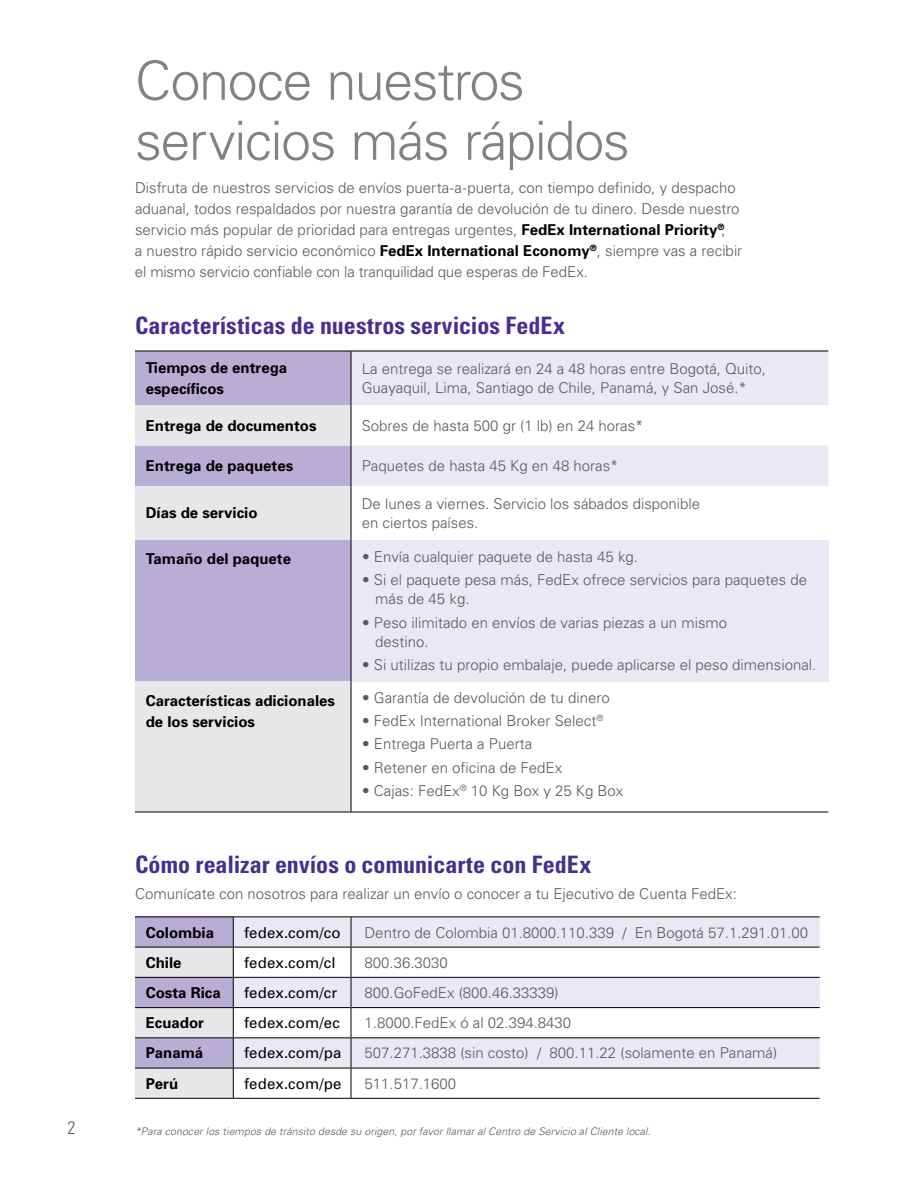
<style>
.page{position:relative;width:918px;height:1188px;background:#fff}
.page>*{position:absolute;margin:0;border:0;box-sizing:border-box;transform-origin:0 0}
.t1{font:300 54px/60px "Univers";letter-spacing:-.025em;color:#808285}
.t2{font:700 condensed 24px "Univers";color:#472f92}
.t3{font:300 condensed 18px "Univers";color:#58595b}
.t4{font:300 15px/19.5px "Univers";color:#58595b}
.t5{font:700 15px/21px "Univers";color:#000}
.t6{font:15px "Univers";letter-spacing:.01em;color:#000}
.t7{font:italic 300 10.5px "Univers";letter-spacing:.01em;color:#58595b}
.s1{font-weight:700;color:#000}
</style>
<div class="page">
<div style="left:135px;top:352px;width:216px;height:53px;background:#b7add5"></div>
<svg style="left:352px;top:352px;width:476px;height:134px;fill:#eae8f4"></svg>
<svg style="left:135px;top:405px;width:216px;height:407px;background:#d0ccdf"></svg>
<div style="left:351px;top:540px;width:477px;height:141px;background:#eae8f4"></div>
<hr style="left:135px;top:812px;width:216px;height:1px;background:#000">
<hr style="left:351px;top:812px;width:477px;height:1px;background:#000">
<hr style="left:351px;top:351px;width:1px;height:54px;background:#000">
<hr style="left:351px;top:405px;width:1px;height:41px;background:#000">
<hr style="left:351px;top:446px;width:1px;height:40px;background:#000">
<hr style="left:351px;top:486px;width:1px;height:54px;background:#000">
<hr style="left:351px;top:540px;width:1px;height:141px;background:#000">
<hr style="left:351px;top:681px;width:1px;height:131px;background:#000">
<hr style="left:135px;top:351px;width:216px;height:1px;background:#000">
<hr style="left:351px;top:351px;width:477px;height:1px;background:#000">
<div style="left:135px;top:917px;width:98px;height:30px;background:#b7add5"></div>
<svg style="left:234px;top:917px;width:586px;height:151px;fill:#eae8f4"></svg>
<div style="left:135px;top:947px;width:98px;height:30px;background:#e6e7e8"></div>
<svg style="left:135px;top:978px;width:98px;height:120px;background:#ccc7db"></svg>
<hr style="left:135px;top:947px;width:98px;height:1px;background:#000">
<hr style="left:234px;top:947px;width:117px;height:1px;background:#000">
<hr style="left:351px;top:947px;width:469px;height:1px;background:#000">
<hr style="left:135px;top:977px;width:98px;height:1px;background:#000">
<hr style="left:234px;top:977px;width:117px;height:1px;background:#000">
<hr style="left:351px;top:977px;width:469px;height:1px;background:#000">
<hr style="left:135px;top:1007px;width:98px;height:1px;background:#000">
<hr style="left:234px;top:1007px;width:117px;height:1px;background:#000">
<hr style="left:351px;top:1007px;width:469px;height:1px;background:#000">
<hr style="left:135px;top:1038px;width:98px;height:1px;background:#000">
<hr style="left:234px;top:1038px;width:117px;height:1px;background:#000">
<hr style="left:351px;top:1038px;width:469px;height:1px;background:#000">
<hr style="left:135px;top:1068px;width:98px;height:1px;background:#000">
<hr style="left:234px;top:1068px;width:117px;height:1px;background:#000">
<hr style="left:351px;top:1068px;width:469px;height:1px;background:#000">
<hr style="left:233px;top:917px;width:1px;height:30px;background:#000">
<hr style="left:351px;top:917px;width:1px;height:30px;background:#000">
<hr style="left:233px;top:947px;width:1px;height:30px;background:#000">
<hr style="left:351px;top:947px;width:1px;height:30px;background:#000">
<hr style="left:233px;top:977px;width:1px;height:31px;background:#000">
<hr style="left:351px;top:977px;width:1px;height:31px;background:#000">
<hr style="left:233px;top:1008px;width:1px;height:30px;background:#000">
<hr style="left:351px;top:1008px;width:1px;height:30px;background:#000">
<hr style="left:233px;top:1038px;width:1px;height:30px;background:#000">
<hr style="left:351px;top:1038px;width:1px;height:30px;background:#000">
<hr style="left:233px;top:1068px;width:1px;height:30px;background:#000">
<hr style="left:351px;top:1068px;width:1px;height:30px;background:#000">
<hr style="left:135px;top:916px;width:98px;height:1px;background:#000">
<hr style="left:233px;top:916px;width:118px;height:1px;background:#000">
<hr style="left:351px;top:916px;width:469px;height:1px;background:#000">
<hr style="left:135px;top:1098px;width:98px;height:1px;background:#000">
<hr style="left:233px;top:1098px;width:118px;height:1px;background:#000">
<hr style="left:351px;top:1098px;width:469px;height:1px;background:#000">
<p class="t3" style="left:68px;top:1117px;width:9px">2</p>
<h1 class="t1" style="left:135px;top:51px;width:496px">Conoce nuestros servicios más rápidos</h1>
<p class="t4" style="left:135px;top:177px;width:609px;line-height:21px">Disfruta de nuestros servicios de envíos puerta-a-puerta, con tiempo definido, y despacho aduanal, todos respaldados por nuestra garantía de devolución de tu dinero. Desde nuestro servicio más popular de prioridad para entregas urgentes, <span class="s1">FedEx International Priority</span><sup>®</sup>,<br>a nuestro rápido servicio económico <span class="s1">FedEx International Economy</span><sup>®</sup>, siempre vas a recibir el mismo servicio confiable con la tranquilidad que esperas de FedEx.</p>
<h2 class="t2" style="left:135px;top:311px;width:432px">Características de nuestros servicios FedEx</h2>
<p class="t5" style="left:146px;top:357px;width:143px">Tiempos de entrega específicos</p>
<p class="t4" style="left:362px;top:359px;width:406px">La entrega se realizará en 24 a 48 horas entre Bogotá, Quito,<br>Guayaquil, Lima, Santiago de Chile, Panamá, y San José.*</p>
<p class="t5" style="left:146px;top:415px;width:172px">Entrega de documentos</p>
<p class="t4" style="left:362px;top:416px;width:283px">Sobres de hasta 500 gr (1 lb) en 24 horas*</p>
<p class="t5" style="left:146px;top:455px;width:149px">Entrega de paquetes</p>
<p class="t4" style="left:362px;top:456px;width:258px">Paquetes de hasta 45 Kg en 48 horas*</p>
<p class="t5" style="left:146px;top:503px;width:113px">Días de servicio</p>
<p class="t4" style="left:362px;top:494px;width:340px">De lunes a viernes. Servicio los sábados disponible en ciertos países.</p>
<p class="t5" style="left:146px;top:549px;width:147px">Tamaño del paquete</p>
<p class="t4" style="left:362px;top:547px;width:277px">• Envía cualquier paquete de hasta 45 kg.</p>
<p class="t4" style="left:375px;top:570px;width:434px;text-indent:-13px">• Si el paquete pesa más, FedEx ofrece servicios para paquetes de más de 45 kg.</p>
<p class="t4" style="left:375px;top:613px;width:353px;text-indent:-13px">• Peso ilimitado en envíos de varias piezas a un mismo destino.</p>
<p class="t4" style="left:362px;top:655px;width:456px">• Si utilizas tu propio embalaje, puede aplicarse el peso dimensional.</p>
<p class="t5" style="left:146px;top:690px;width:191px">Características adicionales de los servicios</p>
<p class="t4" style="left:362px;top:688px;width:249px">• Garantía de devolución de tu dinero</p>
<p class="t4" style="left:362px;top:711px;width:243px">• FedEx International Broker Select<sup>®</sup></p>
<p class="t4" style="left:362px;top:734px;width:172px">• Entrega Puerta a Puerta</p>
<p class="t4" style="left:362px;top:758px;width:202px">• Retener en oficina de FedEx</p>
<p class="t4" style="left:362px;top:781px;width:263px">• Cajas: FedEx<sup>®</sup> 10 Kg Box y 25 Kg Box</p>
<h2 class="t2" style="left:135px;top:850px;width:458px">Cómo realizar envíos o comunicarte con FedEx</h2>
<p class="t4" style="left:135px;top:883px;width:603px">Comunícate con nosotros para realizar un envío o conocer a tu Ejecutivo de Cuenta FedEx:</p>
<p class="t5" style="left:146px;top:922px;width:70px">Colombia</p>
<p class="t6" style="left:244px;top:923px;width:98px">fedex.com/co</p>
<p class="t4" style="left:364px;top:922px;width:445px">Dentro de Colombia 01.8000.110.339 / En Bogotá 57.1.291.01.00</p>
<p class="t5" style="left:146px;top:952px;width:37px">Chile</p>
<p class="t6" style="left:244px;top:954px;width:93px">fedex.com/cl</p>
<p class="t4" style="left:364px;top:953px;width:85px">800.36.3030</p>
<p class="t5" style="left:146px;top:982px;width:77px">Costa Rica</p>
<p class="t6" style="left:244px;top:984px;width:95px">fedex.com/cr</p>
<p class="t4" style="left:364px;top:983px;width:196px">800.GoFedEx (800.46.33339)</p>
<p class="t5" style="left:146px;top:1012px;width:60px">Ecuador</p>
<p class="t6" style="left:244px;top:1014px;width:97px">fedex.com/ec</p>
<p class="t4" style="left:364px;top:1013px;width:208px">1.8000.FedEx ó al 02.394.8430</p>
<p class="t5" style="left:146px;top:1043px;width:59px">Panamá</p>
<p class="t6" style="left:244px;top:1044px;width:99px">fedex.com/pa</p>
<p class="t4" style="left:364px;top:1043px;width:414px">507.271.3838 (sin costo) / 800.11.22 (solamente en Panamá)</p>
<p class="t5" style="left:146px;top:1073px;width:34px">Perú</p>
<p class="t6" style="left:244px;top:1074px;width:99px">fedex.com/pe</p>
<p class="t4" style="left:364px;top:1073px;width:93px">511.517.1600</p>
<p class="t7" style="left:135px;top:1125px;width:517px">*Para conocer los tiempos de tránsito desde su origen, por favor llamar al Centro de Servicio al Cliente local.</p>
</div>
